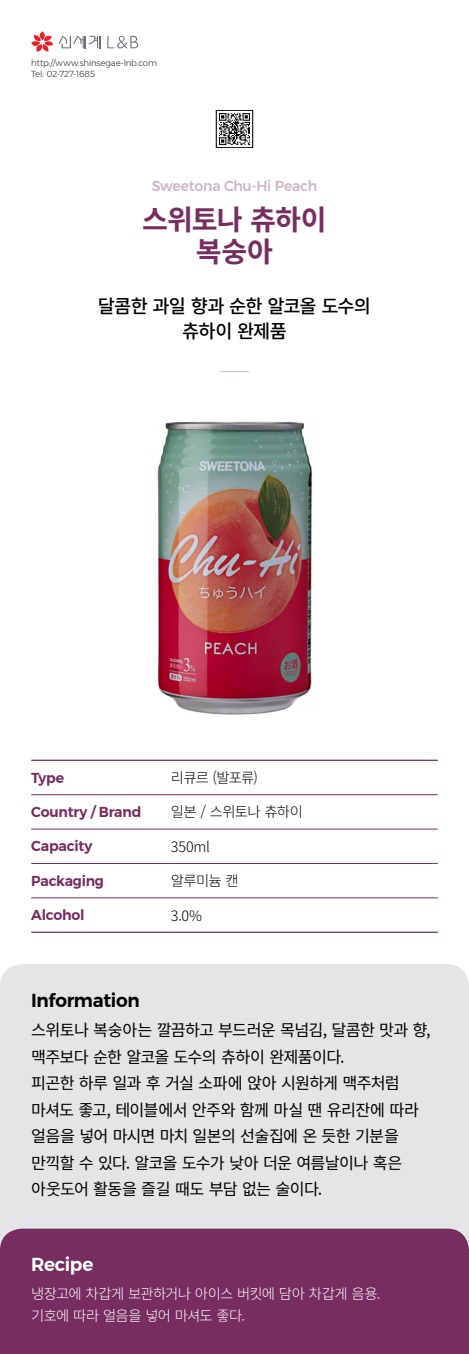
<style>
.page{position:relative;width:469px;height:1354px;background:#fff}
.page>*{position:absolute;margin:0;border:0;box-sizing:border-box;transform-origin:0 0}
.와인제목_45{font:700 28.12px/31.2px "Source Han Sans K";letter-spacing:-.025em;color:#772d60;text-align:center}
.와인소개_30{font:500 18.75px "Source Han Sans K";letter-spacing:-.04em;color:#000}
.본문영문_30{font:600 18.75px "Montserrat";letter-spacing:-.015em;color:#000}
.본문영문_30-2{font:600 18.75px "Montserrat";letter-spacing:-.025em;color:#fff}
.본문_26{font:16.25px/26.6px "Source Han Sans K";letter-spacing:-.045em;color:#000}
.본문_26-2{font:300 14.38px "Source Han Sans K";letter-spacing:-.05em;color:#fff}
.표_영문{font:600 14.38px "Montserrat";letter-spacing:-.015em;color:#772d60}
.표__팁_23{font:300 14.38px "Source Han Sans K";letter-spacing:-.05em;color:#000}
.와인영문_23{font:500 14.38px "Montserrat";letter-spacing:-.015em;color:#cfb6c7}
.신세계_주소전화_14{font:300 8.75px "Montserrat";letter-spacing:-.015em;color:#333}
</style>
<div class="page">
<img style="left:157px;top:421px;width:155px;height:294px">
<svg style="left:31px;top:31px;width:69px;height:21px"></svg>
<svg style="left:107px;top:36px;width:31px;height:12px"></svg>
<img style="left:216px;top:110px;width:37px;height:38px">
<hr style="left:31px;top:794px;width:140px;height:1px;background:#772d60">
<hr style="left:171px;top:794px;width:267px;height:1px;background:#772d60">
<hr style="left:31px;top:829px;width:140px;height:1px;background:#772d60">
<hr style="left:171px;top:829px;width:267px;height:1px;background:#772d60">
<hr style="left:31px;top:863px;width:140px;height:1px;background:#772d60">
<hr style="left:171px;top:863px;width:267px;height:1px;background:#772d60">
<hr style="left:31px;top:897px;width:140px;height:1px;background:#772d60">
<hr style="left:171px;top:897px;width:267px;height:1px;background:#772d60">
<hr style="left:31px;top:759px;width:140px;height:2px;background:#772d60">
<hr style="left:171px;top:759px;width:267px;height:2px;background:#772d60">
<hr style="left:31px;top:931px;width:140px;height:1px;background:#772d60">
<hr style="left:171px;top:931px;width:267px;height:1px;background:#772d60">
<div style="left:0;top:964px;width:469px;height:264px;background:#e4e5e7;border-radius:22px"></div>
<div style="left:0;top:1228px;width:469px;height:125px;background:#772d60;border-radius:22px"></div>
<svg style="left:220px;top:371px;width:29px;height:1px"></svg>
<p class="신세계_주소전화_14" style="left:31px;top:56px;width:127px">http://www.shinsegae-lnb.com</p>
<p class="신세계_주소전화_14" style="left:31px;top:68px;width:65px">Tel: 02-727-1685</p>
<p class="와인영문_23" style="left:152px;top:175px;width:167px">Sweetona Chu-Hi Peach</p>
<p class="와인제목_45" style="left:142px;top:205px;width:186px">스위토나 츄하이 복숭아</p>
<p class="와인소개_30" style="left:98px;top:295px;width:274px">달콤한 과일 향과 순한 알코올 도수의</p>
<p class="와인소개_30" style="left:182px;top:320px;width:106px">츄하이 완제품</p>
<p class="표_영문" style="left:31px;top:766px;width:34px">Type</p>
<p class="표__팁_23" style="left:171px;top:769px;width:88px">리큐르 (발포류)</p>
<p class="표_영문" style="left:31px;top:800px;width:112px">Country / Brand</p>
<p class="표__팁_23" style="left:171px;top:804px;width:134px">일본 / 스위토나 츄하이</p>
<p class="표_영문" style="left:31px;top:834px;width:63px">Capacity</p>
<p class="표__팁_23" style="left:171px;top:838px;width:41px">350ml</p>
<p class="표_영문" style="left:31px;top:869px;width:74px">Packaging</p>
<p class="표__팁_23" style="left:171px;top:872px;width:69px">알루미늄 캔</p>
<p class="표_영문" style="left:31px;top:903px;width:55px">Alcohol</p>
<p class="표__팁_23" style="left:171px;top:907px;width:33px">3.0%</p>
<p class="본문영문_30" style="left:31px;top:985px;width:110px">Information</p>
<p class="본문_26" style="left:31px;top:1017px;width:401px">스위토나 복숭아는 깔끔하고 부드러운 목넘김, 달콤한 맛과 향, 맥주보다 순한 알코올 도수의 츄하이 완제품이다.</p>
<p class="본문_26" style="left:31px;top:1070px;width:389px">피곤한 하루 일과 후 거실 소파에 앉아 시원하게 맥주처럼 마셔도 좋고, 테이블에서 안주와 함께 마실 땐 유리잔에 따라 얼음을 넣어 마시면 마치 일본의 선술집에 온 듯한 기분을 만끽할 수 있다. 알코올 도수가 낮아 더운 여름날이나 혹은 아웃도어 활동을 즐길 때도 부담 없는 술이다.</p>
<p class="본문영문_30-2" style="left:31px;top:1249px;width:64px">Recipe</p>
<p class="본문_26-2" style="left:31px;top:1285px;width:350px">냉장고에 차갑게 보관하거나 아이스 버킷에 담아 차갑게 음용.</p>
<p class="본문_26-2" style="left:31px;top:1307px;width:215px">기호에 따라 얼음을 넣어 마셔도 좋다.</p>
</div>
